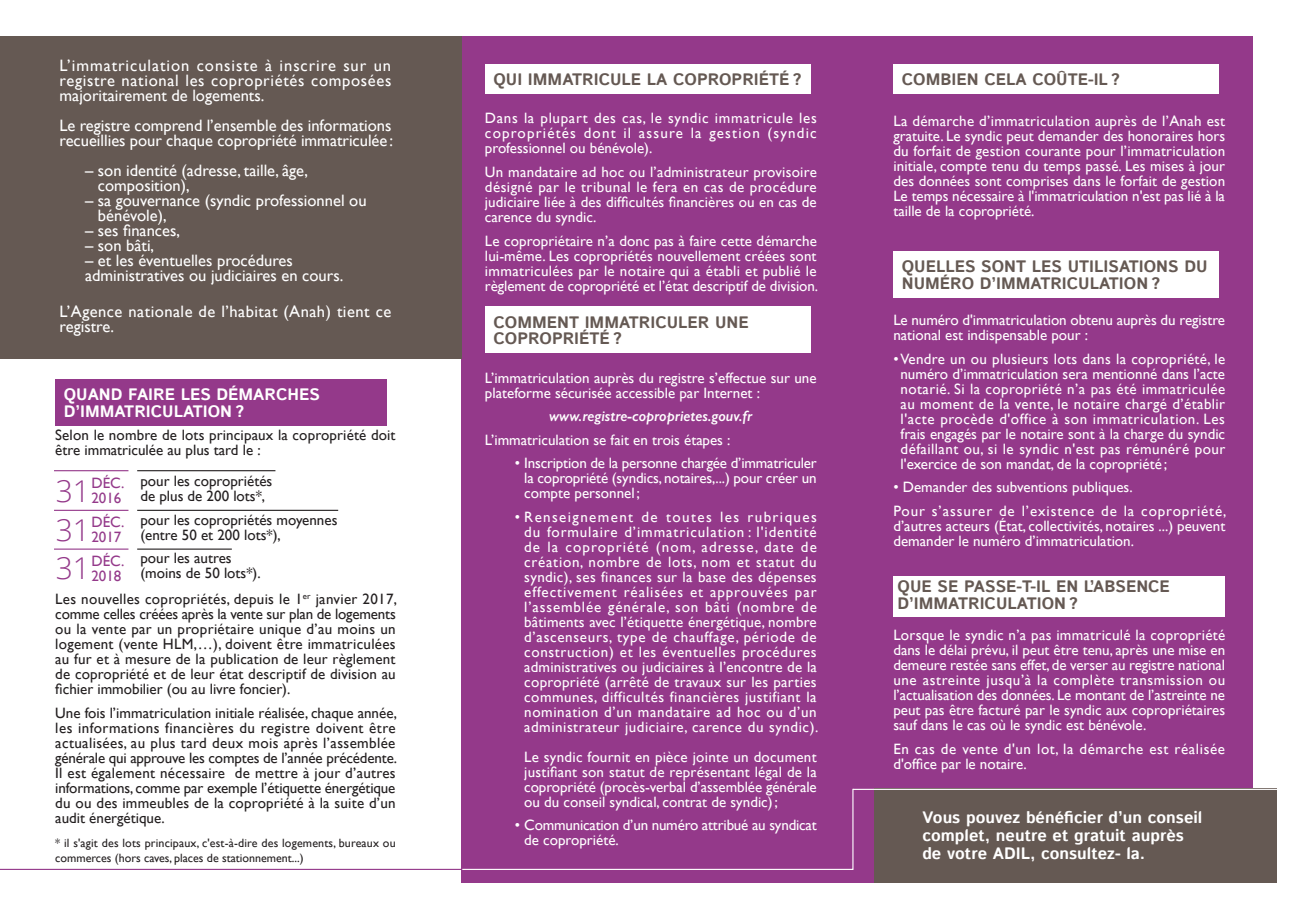
<style>
.page{position:relative;width:1289px;height:919px;background:#fff}
.page>*{position:absolute;margin:0;border:0;box-sizing:border-box;transform-origin:0 0}
.t1{font:300 30px "Open Sans";color:#94398a}
.t2{font:16.5px/15px "Gill Sans";color:#fff}
.t3{font:700 16.5px/16.5px "Istok";color:#655953}
.t4{font:700 16.5px/18px "Istok";color:#fff}
.t5{font:16.5px/15px "Gill Sans";letter-spacing:.03em;color:#fff}
.t6{font:15px/15px "Gill Sans";color:#fff;text-align:justify}
.t7{font:15px/15px "Gill Sans";color:#231f20}
.t8{font:15px/15px "Gill Sans";letter-spacing:.04em;color:#fff}
.t9{font:italic 600 15px "Gill Sans";color:#fff}
.t10{font:15px/15px "Gill Sans";color:#94398a}
.t11{font:12px/15px "Gill Sans";letter-spacing:.015em;color:#231f20}
</style>
<div class="page">
<div style="left:461px;top:36px;width:791px;height:846px;background:#94398a"></div>
<div style="left:55px;top:379px;width:332px;height:46px;background:#94398a"></div>
<hr style="left:0;top:868px;width:461px;height:1px;background:#94398a">
<div style="left:485px;top:64px;width:325px;height:29px;background:#fff"></div>
<div style="left:485px;top:307px;width:325px;height:46px;background:#fff"></div>
<div style="left:893px;top:64px;width:325px;height:30px;background:#fff"></div>
<div style="left:893px;top:251px;width:325px;height:46px;background:#fff"></div>
<div style="left:893px;top:575px;width:332px;height:41px;background:#fff"></div>
<div style="left:874px;top:788px;width:402px;height:94px;background:#655953"></div>
<svg style="left:462px;top:787px;width:815px;height:83px"></svg>
<hr style="left:54px;top:509px;width:74px;height:2px;background:#94398a">
<hr style="left:137px;top:509px;width:201px;height:2px;background:#231f20">
<hr style="left:54px;top:470px;width:74px;height:1px;background:#94398a">
<hr style="left:137px;top:470px;width:138px;height:1px;background:#231f20">
<hr style="left:54px;top:548px;width:74px;height:1px;background:#94398a">
<hr style="left:137px;top:548px;width:95px;height:1px;background:#231f20">
<div style="left:0;top:36px;width:461px;height:322px;background:#655953"></div>
<p class="t2" style="left:60px;top:58px;width:333px;text-align:justify">L’immatriculation consiste à inscrire sur un registre national les copropriétés composées majoritairement de logements.</p>
<p class="t2" style="left:60px;top:118px;width:335px">Le registre comprend l’ensemble des informations recueillies pour chaque copropriété immatriculée:</p>
<p class="t2" style="left:98px;top:163px;width:212px;text-indent:-13px">– son identité (adresse, taille, âge, composition),</p>
<p class="t2" style="left:98px;top:193px;width:270px;text-indent:-13px">– sa gouvernance (syndic professionnel ou bénévole),</p>
<p class="t2" style="left:85px;top:223px;width:96px">– ses finances,</p>
<p class="t2" style="left:85px;top:238px;width:71px">– son bâti,</p>
<p class="t2" style="left:85px;top:253px;width:260px">– et les éventuelles procédures administratives ou judiciaires en cours.</p>
<p class="t5" style="left:60px;top:304px;width:333px">L’Agence nationale de l’habitat (Anah) tient ce registre.</p>
<p class="t4" style="left:64px;top:386px;width:258px;line-height:16.5px">QUAND FAIRE LES DÉMARCHES<br>D’IMMATRICULATION ?</p>
<p class="t7" style="left:55px;top:427px;width:342px">Selon le nombre de lots principaux la copropriété doit être immatriculée au plus tard le :</p>
<p class="t7" style="left:140px;top:473px;width:133px">pour les copropriétés de plus de 200 lots*,</p>
<p class="t7" style="left:140px;top:512px;width:198px">pour les copropriétés moyennes (entre 50 et 200 lots*),</p>
<p class="t7" style="left:140px;top:550px;width:122px">pour les autres (moins de 50 lots*).</p>
<p class="t7" style="left:55px;top:591px;width:343px;text-align:justify">Les nouvelles copropriétés, depuis le 1<sup>er</sup> janvier 2017, comme celles créées après la vente sur plan de logements ou la vente par un propriétaire unique d’au moins un logement (vente HLM,…), doivent être immatriculées au fur et à mesure de la publication de leur règlement de copropriété et de leur état descriptif de division au fichier immobilier (ou au livre foncier).</p>
<p class="t7" style="left:55px;top:705px;width:343px">Une fois l’immatriculation initiale réalisée, chaque année, les informations financières du registre doivent être actualisées, au plus tard deux mois après l’assemblée générale qui approuve les comptes de l’année précédente.<br>Il est également nécessaire de mettre à jour d’autres informations, comme par exemple l’étiquette énergétique du ou des immeubles de la copropriété à la suite d’un audit énergétique.</p>
<p class="t11" style="left:55px;top:834px;width:342px">* il s'agit des lots principaux, c'est-à-dire des logements, bureaux ou commerces (hors caves, places de stationnement...)</p>
<p class="t10" style="left:91px;top:475px;width:35px">DÉC.</p>
<p class="t1" style="left:56px;top:470px;width:36px">31</p>
<p class="t10" style="left:91px;top:490px;width:31px">2016</p>
<p class="t1" style="left:56px;top:509px;width:36px">31</p>
<p class="t10" style="left:91px;top:514px;width:35px">DÉC.<br>2017</p>
<p class="t1" style="left:56px;top:547px;width:36px">31</p>
<p class="t10" style="left:91px;top:553px;width:35px">DÉC.<br>2018</p>
<p class="t3" style="left:493px;top:71px;width:310px">QUI IMMATRICULE LA COPROPRIÉTÉ ?</p>
<p class="t6" style="left:485px;top:111px;width:333px">Dans la plupart des cas, le syndic immatricule les copropriétés dont il assure la gestion (syndic professionnel ou bénévole).</p>
<p class="t6" style="left:485px;top:164px;width:333px">Un mandataire ad hoc ou l’administrateur provisoire désigné par le tribunal le fera en cas de procédure judiciaire liée à des difficultés financières ou en cas de carence du syndic.</p>
<p class="t6" style="left:485px;top:233px;width:334px">Le copropriétaire n’a donc pas à faire cette démarche lui-même. Les copropriétés nouvellement créées sont immatriculées par le notaire qui a établi et publié le règlement de copropriété et l’état descriptif de division.</p>
<p class="t3" style="left:493px;top:313px;width:257px">COMMENT IMMATRICULER UNE<br>COPROPRIÉTÉ ?</p>
<p class="t6" style="left:485px;top:370px;width:333px">L’immatriculation auprès du registre s’effectue sur une plateforme sécurisée accessible par Internet :</p>
<p class="t9" style="left:549px;top:407px;width:205px">www.registre-coproprietes.gouv.fr</p>
<p class="t6" style="left:485px;top:432px;width:247px">L’immatriculation se fait en trois étapes :</p>
<p class="t6" style="left:524px;top:455px;width:294px;text-indent:-9px">• Inscription de la personne chargée d’immatriculer la copropriété (syndics, notaires,...) pour créer un compte personnel ;</p>
<p class="t6" style="left:524px;top:509px;width:295px;text-indent:-9px">• Renseignement de toutes les rubriques du formulaire d’immatriculation : l'identité de la copropriété (nom, adresse, date de création, nombre de lots, nom et statut du syndic), ses finances sur la base des dépenses effectivement réalisées et approuvées par l’assemblée générale, son bâti (nombre de bâtiments avec l’étiquette énergétique, nombre d’ascenseurs, type de chauffage, période de construction) et les éventuelles procédures administratives ou judiciaires à l’encontre de la copropriété (arrêté de travaux sur les parties communes, difficultés financières justifiant la nomination d’un mandataire ad hoc ou d’un administrateur judiciaire, carence du syndic).</p>
<p class="t6" style="left:524px;top:749px;width:294px">Le syndic fournit en pièce jointe un document justifiant son statut de représentant légal de la copropriété (procès-verbal d’assemblée générale ou du conseil syndical, contrat de syndic);</p>
<p class="t6" style="left:524px;top:817px;width:294px;text-indent:-9px">• Communication d’un numéro attribué au syndicat de copropriété.</p>
<p class="t3" style="left:901px;top:71px;width:220px">COMBIEN CELA COÛTE-IL ?</p>
<p class="t6" style="left:893px;top:113px;width:333px">La démarche d’immatriculation auprès de l’Anah est gratuite. Le syndic peut demander des honoraires hors du forfait de gestion courante pour l’immatriculation initiale, compte tenu du temps passé. Les mises à jour des données sont comprises dans le forfait de gestion Le temps nécessaire à l'immatriculation n'est pas lié à la taille de la copropriété.</p>
<p class="t3" style="left:901px;top:258px;width:307px">QUELLES SONT LES UTILISATIONS DU<br>NUMÉRO D’IMMATRICULATION ?</p>
<p class="t6" style="left:893px;top:312px;width:333px">Le numéro d'immatriculation obtenu auprès du registre national est indispensable pour :</p>
<p class="t6" style="left:900px;top:351px;width:326px;text-indent:-7px">• Vendre un ou plusieurs lots dans la copropriété, le numéro d’immatriculation sera mentionné dans l’acte notarié. Si la copropriété n’a pas été immatriculée au moment de la vente, le notaire chargé d’établir l'acte procède d'office à son immatriculation. Les frais engagés par le notaire sont à la charge du syndic défaillant ou, si le syndic n'est pas rémunéré pour l'exercice de son mandat, de la copropriété ;</p>
<p class="t6" style="left:893px;top:479px;width:241px">• Demander des subventions publiques.</p>
<p class="t6" style="left:893px;top:503px;width:335px">Pour s’assurer de l’existence de la copropriété, d’autres acteurs (État, collectivités, notaires ...) peuvent demander le numéro d’immatriculation.</p>
<p class="t3" style="left:897px;top:578px;width:274px">QUE SE PASSE-T-IL EN L’ABSENCE<br>D’IMMATRICULATION ?</p>
<p class="t6" style="left:893px;top:627px;width:333px">Lorsque le syndic n’a pas immatriculé la copropriété dans le délai prévu, il peut être tenu, après une mise en demeure restée sans effet, de verser au registre national une astreinte jusqu’à la complète transmission ou l’actualisation des données. Le montant de l’astreinte ne peut pas être facturé par le syndic aux copropriétaires sauf dans le cas où le syndic est bénévole.</p>
<p class="t8" style="left:893px;top:740px;width:333px">En cas de vente d'un lot, la démarche est réalisée d'office par le notaire.</p>
<p class="t4" style="left:922px;top:808px;width:281px">Vous pouvez bénéficier d’un conseil complet, neutre et gratuit auprès de votre ADIL, consultez- la.</p>
</div>
